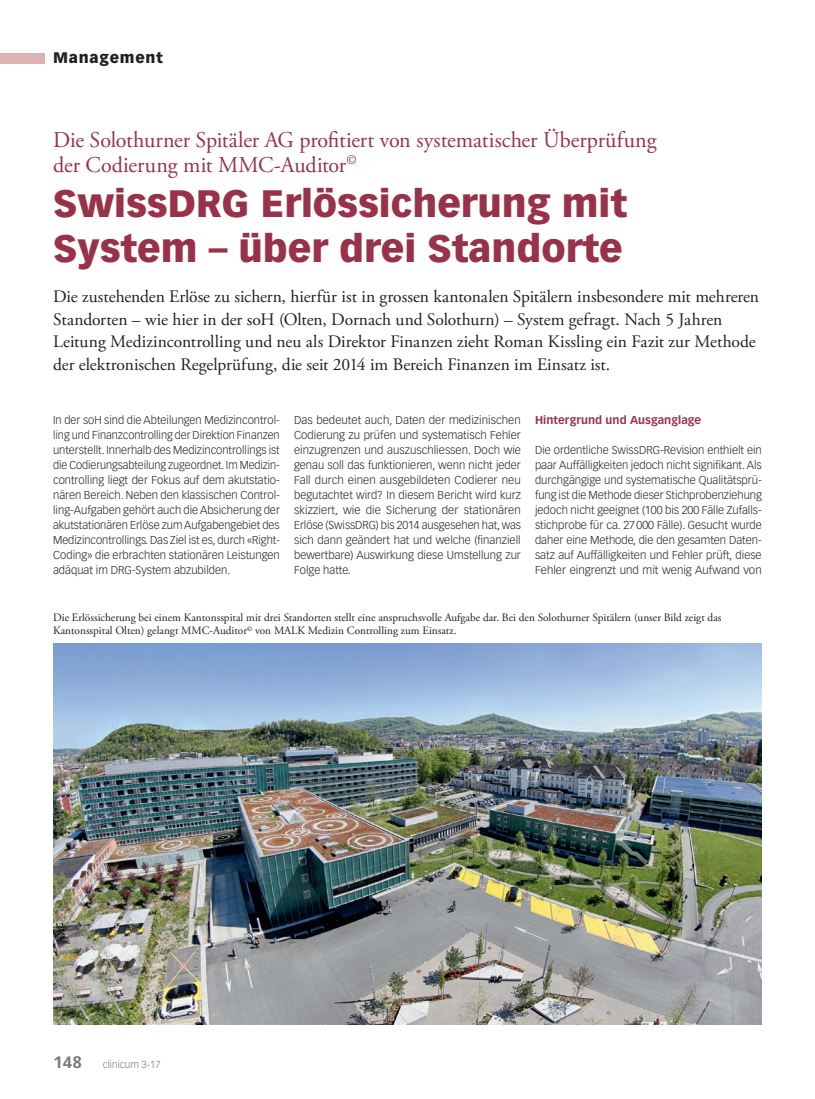
<style>
.page{position:relative;width:815px;height:1099px;background:#fff}
.page>*{position:absolute;margin:0;border:0;box-sizing:border-box;transform-origin:0 0}
.t1{font:900 37.5px/45px "Vectora LT Std";color:#983249}
.t2{font:22.5px/25px "Adobe Garamond Pro";letter-spacing:-.01em;color:#983249}
.t3{font:17.5px/22.5px "Adobe Garamond Pro";color:#231f20}
.t4{font:900 15px "Vectora LT Std";letter-spacing:.05em;color:#231f20}
.t5{font:300 11.25px/15px "Vectora LT Std";color:#231f20;text-align:justify}
.t6{font:11.25px/13.5px "Adobe Garamond Pro";color:#231f20}
.t7{font:700 11.25px "Vectora LT Std";letter-spacing:.005em;color:#983249}
.t8{font:300 10px "Vectora LT Std";color:#76787b}
.s1{font-weight:700;font-size:16.25px}
</style>
<div class="page">
<div style="left:0;top:53px;width:45px;height:10px;background:#d9b4b3"></div>
<img style="left:53px;top:643px;width:709px;height:381px">
<h3 class="t4" style="left:53px;top:49px;width:111px">Management</h3>
<h2 class="t2" style="left:53px;top:128px;width:605px">Die Solothurner Spitäler AG profitiert von systematischer Überprüfung der Codierung mit MMC-Auditor<sup>©</sup></h2>
<h1 class="t1" style="left:53px;top:180px;width:575px">SwissDRG Erlössicherung mit<br>System – über drei Standorte</h1>
<p class="t3" style="left:53px;top:286px;width:707px">Die zustehenden Erlöse zu sichern, hierfür ist in grossen kantonalen Spitälern insbesondere mit mehreren Standorten – wie hier in der soH (Olten, Dornach und Solothurn) – System gefragt. Nach 5 Jahren Leitung Medizincontrolling und neu als Direktor Finanzen zieht Roman Kissling ein Fazit zur Methode der elektronischen Regelprüfung, die seit 2014 im Bereich Finanzen im Einsatz ist.</p>
<p class="t5" style="left:53px;top:413px;width:228px">In der soH sind die Abteilungen Medizincontrol&shy;ling und Finanzcontrolling der Direktion Finanzen unterstellt. Innerhalb des Medizincontrollings ist die Codierungsabteilung zugeordnet. Im Medizin&shy;controlling liegt der Fokus auf dem akutstatio&shy;nären Bereich. Neben den klassischen Control&shy;ling-Aufgaben gehört auch die Absicherung der akutstationären Erlöse zum Aufgabengebiet des Medizincontrollings. Das Ziel ist es, durch «Right-Coding» die erbrachten stationären Leistungen adäquat im DRG-System abzubilden.</p>
<p class="t5" style="left:294px;top:413px;width:228px">Das bedeutet auch, Daten der medizinischen Codierung zu prüfen und systematisch Fehler einzugrenzen und auszuschliessen. Doch wie genau soll das funktionieren, wenn nicht jeder Fall durch einen ausgebildeten Codierer neu begutachtet wird? In diesem Bericht wird kurz skizziert, wie die Sicherung der stationären Erlöse (SwissDRG) bis 2014 ausgesehen hat, was sich dann geändert hat und welche (finanziell bewertbare) Auswirkung diese Umstellung zur Folge hatte.</p>
<p class="t7" style="left:535px;top:413px;width:168px">Hintergrund und Ausganglage</p>
<p class="t5" style="left:535px;top:443px;width:228px">Die ordentliche SwissDRG-Revision enthielt ein paar Auffälligkeiten jedoch nicht signifikant. Als durchgängige und systematische Qualitätsprü&shy;fung ist die Methode dieser Stichprobenziehung jedoch nicht geeignet (100 bis 200 Fälle Zufalls&shy;stichprobe für ca. 27000 Fälle). Gesucht wurde daher eine Methode, die den gesamten Daten&shy;satz auf Auffälligkeiten und Fehler prüft, diese Fehler eingrenzt und mit wenig Aufwand von</p>
<p class="t6" style="left:53px;top:611px;width:670px">Die Erlössicherung bei einem Kantonsspital mit drei Standorten stellt eine anspruchsvolle Aufgabe dar. Bei den Solothurner Spitälern (unser Bild zeigt das<br>Kantonsspital Olten) gelangt MMC-Auditor<sup>©</sup> von MALK Medizin Controlling zum Einsatz.</p>
<p class="t8" style="left:53px;top:1058px;width:109px"><span class="s1">148</span> clinicum 3-17</p>
</div>
